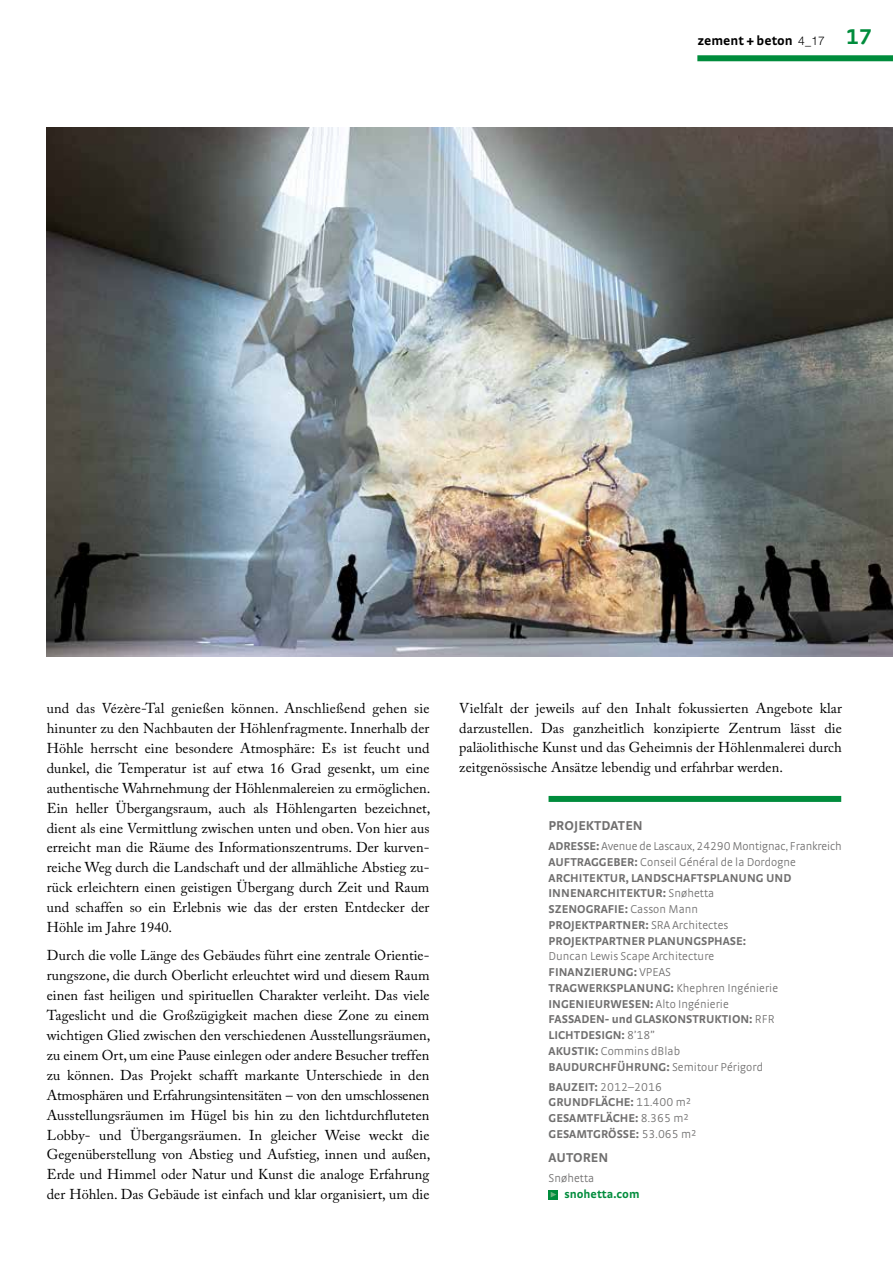
<style>
.page{position:relative;width:893px;height:1263px;background:#fff}
.page>*{position:absolute;margin:0;border:0;box-sizing:border-box;transform-origin:0 0}
.t1{font:14.25px/20px "Adobe Caslon Pro";letter-spacing:.005em;color:#000;text-align:justify}
.t2{font:700 13.5px "Strada TF";letter-spacing:.005em;color:#706f6f}
.t3{font:700 13.5px "Strada";color:#000}
.t4{font:700 12px/15.8px "Strada TF";color:#706f6f}
.t5{font:700 12px "Strada TF";color:#008c3c}
.t6{font:300 12px "Strada TF";letter-spacing:.005em;color:#706f6f}
.s1{font-family:"Helvetica Neue LT";font-weight:300;font-size:12px}
.s2{font-family:"Strada TF";font-size:22.5px;color:#008c3c}
.s3{font-weight:300}
</style>
<div class="page">
<div style="left:697px;top:55px;width:196px;height:6px;background:#008c3c"></div>
<div style="left:549px;top:796px;width:292px;height:6px;background:#008c3c"></div>
<svg style="left:549px;top:1190px;width:9px;height:9px"></svg>
<svg style="left:551px;top:1192px;width:5px;height:5px"></svg>
<img style="left:47px;top:128px;width:846px;height:528px">
<p class="t3" style="left:697px;top:32px;width:176px">zement + beton <span class="s1">4_17</span> <span class="s2">17</span></p>
<p class="t1" style="left:47px;top:698px;width:385px">und das Vézère-Tal genießen können. Anschließend gehen sie hinunter zu den Nachbauten der Höhlenfragmente. Innerhalb der Höhle herrscht eine besondere Atmosphäre: Es ist feucht und dunkel, die Temperatur ist auf etwa 16 Grad gesenkt, um eine authentische Wahrnehmung der Höhlenmalereien zu ermöglichen.<br>Ein heller Übergangsraum, auch als Höhlengarten bezeichnet, dient als eine Vermittlung zwischen unten und oben. Von hier aus erreicht man die Räume des Informationszentrums. Der kurven&shy;reiche Weg durch die Landschaft und der allmähliche Abstieg zu&shy;rück erleichtern einen geistigen Übergang durch Zeit und Raum und schaffen so ein Erlebnis wie das der ersten Entdecker der Höhle im Jahre 1940.</p>
<p class="t1" style="left:47px;top:945px;width:385px">Durch die volle Länge des Gebäudes führt eine zentrale Orientie&shy;rungszone, die durch Oberlicht erleuchtet wird und diesem Raum einen fast heiligen und spirituellen Charakter verleiht. Das viele Tageslicht und die Großzügigkeit machen diese Zone zu einem wichtigen Glied zwischen den verschiedenen Ausstellungsräumen, zu einem Ort, um eine Pause einlegen oder andere Besucher treffen zu können. Das Projekt schafft markante Unterschiede in den Atmosphären und Erfahrungsintensitäten – von den umschlossenen Ausstellungsräumen im Hügel bis hin zu den lichtdurchfluteten Lobby- und Übergangsräumen. In gleicher Weise weckt die Gegenüberstellung von Abstieg und Aufstieg, innen und außen, Erde und Himmel oder Natur und Kunst die analoge Erfahrung der Höhlen. Das Gebäude ist einfach und klar organisiert, um die</p>
<p class="t1" style="left:459px;top:698px;width:384px;line-height:19.5px">Vielfalt der jeweils auf den Inhalt fokussierten Angebote klar darzustellen. Das ganzheitlich konzipierte Zentrum lässt die paläolithische Kunst und das Geheimnis der Höhlenmalerei durch zeitgenössische Ansätze lebendig und erfahrbar werden.</p>
<p class="t2" style="left:549px;top:817px;width:96px">PROJEKTDATEN</p>
<p class="t4" style="left:549px;top:838px;width:295px">ADRESSE: <span class="s3">Avenue de Lascaux, 24290 Montignac, Frankreich </span>AUFTRAGGEBER: <span class="s3">Conseil Général de la Dordogne </span>ARCHITEKTUR, LANDSCHAFTSPLANUNG UND INNENARCHITEKTUR: <span class="s3">Snøhetta<br></span>SZENOGRAFIE: <span class="s3">Casson Mann<br></span>PROJEKTPARTNER: <span class="s3">SRA Architectes<br></span>PROJEKTPARTNER PLANUNGSPHASE:</p>
<p class="t4" style="left:549px;top:948px;width:231px"><span class="s3">Duncan Lewis Scape Architecture<br></span>FINANZIERUNG: <span class="s3">VPEAS<br></span>TRAGWERKSPLANUNG: <span class="s3">Khephren Ingénierie<br></span>INGENIEURWESEN: <span class="s3">Alto Ingénierie<br></span>FASSADEN- und GLASKONSTRUKTION: <span class="s3">RFR<br></span>LICHTDESIGN: <span class="s3">8’18’’<br></span>AKUSTIK: <span class="s3">Commins dBlab<br></span>BAUDURCHFÜHRUNG: <span class="s3">Semitour Périgord</span></p>
<p class="t4" style="left:549px;top:1078px;width:149px">BAUZEIT: <span class="s3">2012–2016<br></span>GRUNDFLÄCHE: <span class="s3">11.400 m²<br></span>GESAMTFLÄCHE: <span class="s3">8.365 m²<br></span>GESAMTGRÖSSE: <span class="s3">53.065 m²</span></p>
<p class="t2" style="left:549px;top:1149px;width:61px">AUTOREN</p>
<p class="t6" style="left:549px;top:1171px;width:47px">Snøhetta</p>
<p class="t5" style="left:564px;top:1187px;width:77px">snohetta.com</p>
</div>
